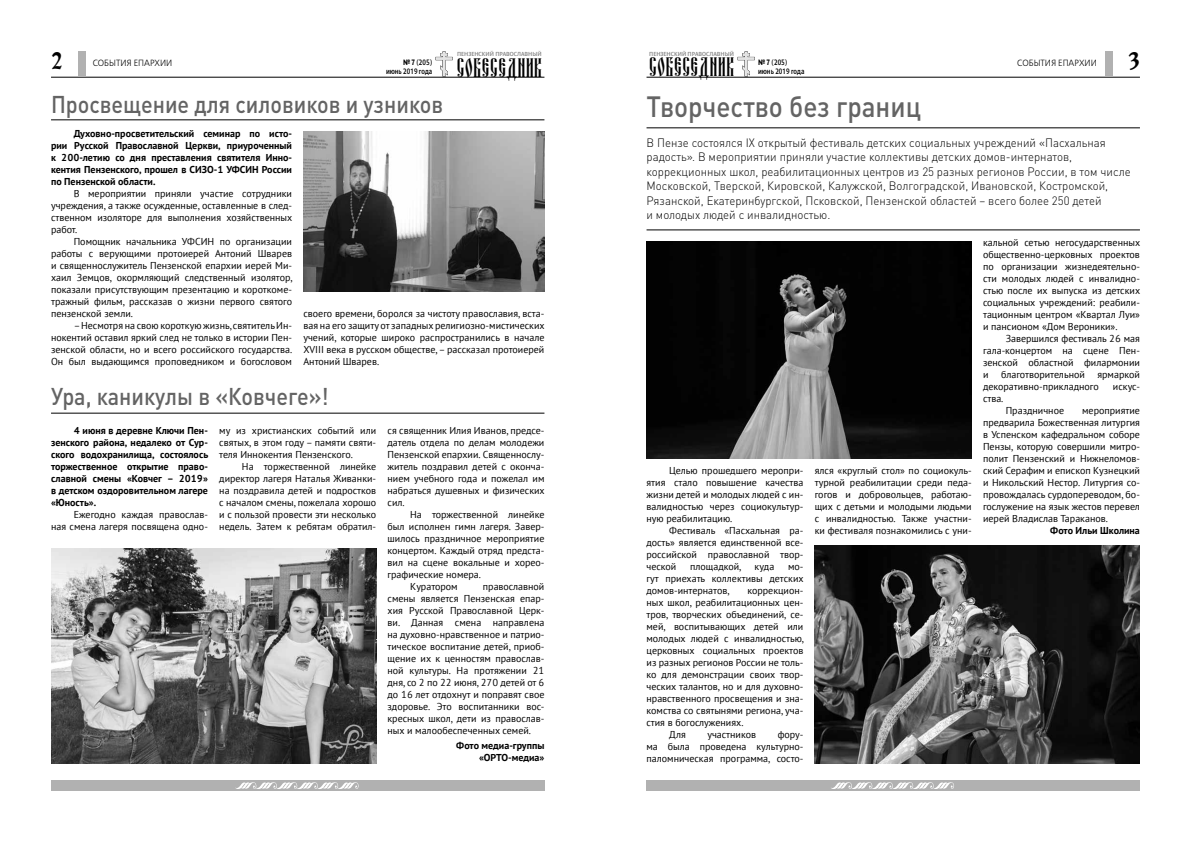
<style>
.page{position:relative;width:1191px;height:842px;background:#fff}
.page>*{position:absolute;margin:0;border:0;box-sizing:border-box;transform-origin:0 0}
.t1{font:500 29px "DIN Pro";color:#646464;scale:.9 1}
.t2{font:28px "Fita Vjaz";letter-spacing:.025em;color:#000}
.t3{font:500 24px "DIN Pro";color:#646464;scale:.9 1}
.t4{font:24px "Izhitsa C";color:#000;scale:.9 1}
.t5{font:300 12px/14.4px "DIN Pro";color:#000;scale:.95 1}
.t6{font:10px/12px "PT Sans";color:#000;text-align:justify}
.t7{font:700 10px/12px "PT Sans";color:#000;text-align:justify}
.t8{font:9px "Free Set C";color:#000;scale:.95 1}
.t9{font:8px/9px "Denda New C";color:#000;text-align:right;scale:.8 1}
.t10{font:6px "Denda New C";color:#838383}
.s1{font-weight:700}
</style>
<div class="page">
<svg style="left:435px;top:51px;width:17px;height:25px"></svg>
<hr style="left:51px;top:77px;width:493px;height:1px;background:#000">
<div style="left:51px;top:780px;width:493px;height:11px;background:#b1b1b1"></div>
<svg style="left:235px;top:782px;width:124px;height:7px"></svg>
<div style="left:78px;top:51px;width:8px;height:26px;background:#b1b1b1"></div>
<svg style="left:737px;top:51px;width:17px;height:25px"></svg>
<hr style="left:646px;top:77px;width:494px;height:1px;background:#000">
<div style="left:646px;top:780px;width:494px;height:11px;background:#b1b1b1"></div>
<svg style="left:831px;top:782px;width:123px;height:7px"></svg>
<div style="left:1105px;top:51px;width:7px;height:26px;background:#b1b1b1"></div>
<hr style="left:51px;top:120px;width:493px;height:1px;background:#000">
<hr style="left:51px;top:413px;width:493px;height:1px;background:#000">
<hr style="left:646px;top:128px;width:494px;height:1px;background:#000">
<hr style="left:646px;top:230px;width:494px;height:1px;background:#000">
<img style="left:51px;top:548px;width:325px;height:215px">
<img style="left:303px;top:131px;width:241px;height:161px">
<img style="left:646px;top:241px;width:325px;height:217px">
<img style="left:814px;top:546px;width:326px;height:217px">
<p class="t10" style="left:649px;top:50px;width:23px">ПЕНЗЕНСКИЙ</p>
<p class="t10" style="left:687px;top:50px;width:48px">п равославный</p>
<p class="t10" style="left:457px;top:50px;width:23px">ПЕНЗЕНСКИЙ</p>
<p class="t10" style="left:495px;top:50px;width:48px">п равославный</p>
<h3 class="t4" style="left:51px;top:47px;width:15px">2</h3>
<h2 class="t2" style="left:457px;top:52px;width:87px">СОБЕСЕДНИК</h2>
<p class="t9" style="left:386px;top:58px;width:59px"><span class="s1">№ 7</span> (205) июнь 2019 года</p>
<h3 class="t4" style="left:1128px;top:47px;width:15px">3</h3>
<h2 class="t2" style="left:649px;top:51px;width:87px">СОБЕСЕДНИК</h2>
<p class="t9" style="left:758px;top:58px;width:59px;text-align:left"><span class="s1">№ 7</span> (205) июнь 2019 года</p>
<p class="t8" style="left:93px;top:58px;width:85px">Соб ытия епархии</p>
<p class="t8" style="left:1017px;top:58px;width:85px">Соб ытия епархии</p>
<h3 class="t3" style="left:51px;top:85px;width:437px">Просвещение для силовиков и узников</h3>
<h1 class="t1" style="left:646px;top:83px;width:306px">Творчество без границ</h1>
<p class="t7" style="left:51px;top:128px;width:242px;text-indent:23px">Духовно-просветительский семинар по исто&shy;рии Русской Православной Церкви, приуроченный к 200-летию со дня преставления святителя Инно&shy;кентия Пензенского, прошел в СИЗО-1 УФСИН России по Пензенской области.</p>
<p class="t6" style="left:51px;top:188px;width:243px;text-indent:23px">В мероприятии приняли участие сотрудники учреждения, а также осужденные, оставленные в след&shy;ственном изоляторе для выполнения хозяйственных работ.</p>
<p class="t6" style="left:51px;top:236px;width:243px;text-indent:23px">Помощник начальника УФСИН по организации работы с верующими протоиерей Антоний Шварев и священнослужитель Пензенской епархии иерей Ми&shy;хаил Земцов, окормляющий следственный изолятор, показали присутствующим презентацию и короткоме&shy;тражный фильм, рассказав о жизни первого святого пензенской земли.</p>
<p class="t6" style="left:51px;top:320px;width:243px;text-indent:23px">– Несмотря на свою короткую жизнь, святитель Ин&shy;нокентий оставил яркий след не только в истории Пен&shy;зенской области, но и всего российского государства.<br>Он был выдающимся проповедником и богословом</p>
<p class="t6" style="left:303px;top:308px;width:243px">своего времени, боролся за чистоту православия, вста&shy;вая на его защиту от западных религиозно-мистических учений, которые широко распространились в начале ХVIII века в русском обществе, – рассказал протоиерей Антоний Шварев.</p>
<h3 class="t3" style="left:51px;top:377px;width:310px">Ура, каникулы в «Ковчеге»!</h3>
<p class="t7" style="left:51px;top:425px;width:159px;text-indent:23px">4 июня в деревне Ключи Пен&shy;зенского района, недалеко от Сур&shy;ского водохранилища, состоялось торжественное открытие право&shy;славной смены «Ковчег – 2019» в детском оздоровительном лагере «Юность».</p>
<p class="t6" style="left:51px;top:509px;width:158px;text-align:right">Ежегодно каждая православ-<br>ная смена лагеря посвящена одно-</p>
<p class="t6" style="left:219px;top:425px;width:158px">му из христианских событий или святых, в этом году – памяти святи&shy;теля Иннокентия Пензенского.</p>
<p class="t6" style="left:219px;top:461px;width:158px;text-indent:23px">На торжественной линейке директор лагеря Наталья Живанки&shy;на поздравила детей и подростков с началом смены, пожелала хорошо и с пользой провести эти несколько недель. Затем к ребятам обратил-</p>
<p class="t6" style="left:387px;top:425px;width:159px">ся священник Илия Иванов, предсе&shy;датель отдела по делам молодежи Пензенской епархии. Священнослу&shy;житель поздравил детей с оконча&shy;нием учебного года и пожелал им набраться душевных и физических сил.</p>
<p class="t6" style="left:410px;top:509px;width:136px">На торжественной линейке</p>
<p class="t6" style="left:387px;top:521px;width:158px">был исполнен гимн лагеря. Завер-</p>
<p class="t6" style="left:387px;top:533px;width:158px">шилось праздничное мероприятие</p>
<p class="t6" style="left:387px;top:545px;width:158px">концертом. Каждый отряд предста-</p>
<p class="t6" style="left:387px;top:557px;width:158px">вил на сцене вокальные и хорео-</p>
<p class="t6" style="left:387px;top:569px;width:95px">графические номера.</p>
<p class="t6" style="left:410px;top:581px;width:49px">Куратором</p>
<p class="t6" style="left:387px;top:581px;width:158px;text-indent:95px">православной смены является Пензенская епар&shy;хия Русской Православной Церк&shy;ви. Данная смена направлена на духовно-нравственное и патрио&shy;тическое воспитание детей, приоб&shy;щение их к ценностям православ&shy;ной культуры. На протяжении 21 дня, со 2 по 22 июня, 270 детей от 6 до 16 лет отдохнут и поправят свое здоровье. Это воспитанники вос&shy;кресных школ, дети из православ&shy;ных и малообеспеченных семей.</p>
<p class="t7" style="left:456px;top:739px;width:90px;text-align:right">Фото медиа-группы «ОРТО-медиа»</p>
<p class="t5" style="left:646px;top:134px;width:511px">В Пензе состоялся IX открытый фестиваль детских социальных учреждений «Пасхальная радость». В мероприятии приняли участие коллективы детских домов-интернатов, коррекционных школ, реабилитационных центров из 25 разных регионов России, в том числе Московской, Тверской, Кировской, Калужской, Волгоградской, Ивановской, Костромской, Рязанской, Екатеринбургской, Псковской, Пензенской областей – всего более 250 детей<br>и молодых людей с инвалидностью.</p>
<p class="t6" style="left:983px;top:236px;width:159px">кальной сетью негосударственных общественно-церковных проектов по организации жизнедеятельно&shy;сти молодых людей с инвалидно&shy;стью после их выпуска из детских социальных учреждений: реабили&shy;тационным центром «Квартал Луи» и пансионом «Дом Вероники».</p>
<p class="t6" style="left:983px;top:332px;width:158px;text-indent:23px">Завершился фестиваль 26 мая гала-концертом на сцене Пен&shy;зенской областной филармонии и</p>
<p class="t6" style="left:1001px;top:368px;width:85px">благотворительной</p>
<p class="t6" style="left:983px;top:368px;width:158px;text-indent:114px">ярмаркой декоративно-прикладного</p>
<p class="t6" style="left:1113px;top:380px;width:28px">искус-</p>
<p class="t6" style="left:646px;top:464px;width:158px;text-indent:23px">Целью прошедшего меропри&shy;ятия стало повышение качества жизни детей и молодых людей с ин&shy;валидностью через социокультур&shy;ную реабилитацию.</p>
<p class="t6" style="left:646px;top:524px;width:158px;text-indent:23px">Фестиваль «Пасхальная ра&shy;дость» является единственной все&shy;российской православной твор&shy;ческой</p>
<p class="t6" style="left:690px;top:560px;width:53px">площадкой,</p>
<p class="t6" style="left:754px;top:560px;width:21px">куда</p>
<p class="t6" style="left:646px;top:560px;width:159px;text-indent:141px">мо&shy;гут приехать коллективы детских домов-интернатов,</p>
<p class="t6" style="left:747px;top:584px;width:58px">коррекцион-</p>
<p class="t6" style="left:646px;top:596px;width:158px">ных школ, реабилитационных цен-</p>
<p class="t6" style="left:646px;top:608px;width:158px">тров, творческих объединений, се-</p>
<p class="t6" style="left:646px;top:620px;width:158px">мей, воспитывающих детей или</p>
<p class="t6" style="left:646px;top:632px;width:159px">молодых людей с инвалидностью,</p>
<p class="t6" style="left:646px;top:644px;width:158px">церковных социальных проектов</p>
<p class="t6" style="left:646px;top:656px;width:158px">из разных регионов России не толь-</p>
<p class="t6" style="left:646px;top:668px;width:158px">ко для демонстрации своих твор-</p>
<p class="t6" style="left:646px;top:680px;width:158px">ческих талантов, но и для духовно-</p>
<p class="t6" style="left:646px;top:692px;width:158px">нравственного просвещения и зна-</p>
<p class="t6" style="left:646px;top:704px;width:158px">комства со святынями региона, уча-</p>
<p class="t6" style="left:646px;top:716px;width:98px">стия в богослужениях.</p>
<p class="t6" style="left:669px;top:728px;width:18px">Для</p>
<p class="t6" style="left:707px;top:728px;width:50px">участников</p>
<p class="t6" style="left:646px;top:728px;width:158px;text-indent:131px">фору&shy;ма была проведена культурно&shy;паломническая программа, состо-</p>
<p class="t6" style="left:814px;top:464px;width:158px">ялся «круглый стол» по социокуль&shy;турной реабилитации среди педа&shy;гогов и добровольцев, работаю&shy;щих с детьми и молодыми людьми с инвалидностью. Также участни&shy;ки фестиваля познакомились с уни-</p>
<p class="t6" style="left:983px;top:392px;width:22px">ства.</p>
<p class="t6" style="left:1005px;top:404px;width:60px">Праздничное</p>
<p class="t6" style="left:983px;top:404px;width:158px;text-indent:99px">мероприятие предварила Божественная литургия в Успенском кафедральном соборе Пензы, которую совершили митро&shy;полит Пензенский и Нижнеломов&shy;ский Серафим и епископ Кузнецкий и Никольский Нестор. Литургия со&shy;провождалась сурдопереводом, бо&shy;гослужение на язык жестов перевел иерей Владислав Тараканов.</p>
<p class="t7" style="left:1050px;top:524px;width:91px">Фото Ильи Школина</p>
</div>
